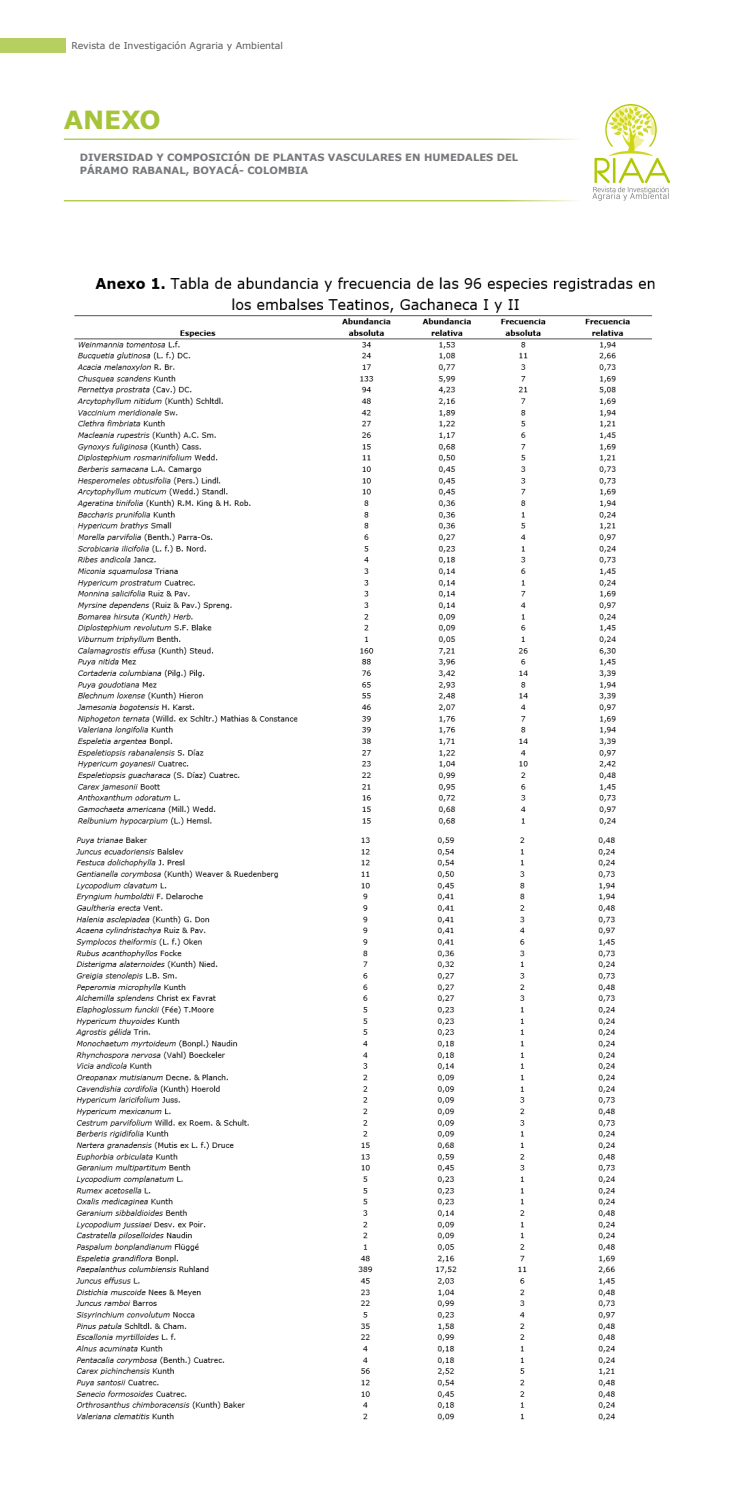
<style>
.page{position:relative;width:738px;height:1489px;background:#fff}
.page>*{position:absolute;margin:0;border:0;box-sizing:border-box;transform-origin:0 0}
.Titulo_TABLA_y_FIGUR{font:700 25px "Verdana";letter-spacing:-.01em;color:#a6c439}
.t1{font:700 10px/12.5px "Verdana";color:#76787b}
.t2{font:9.38px "Verdana";color:#57585a}
</style>
<div class="page">
<hr style="left:64px;top:139px;width:547px;height:1px;background:#a6c439">
<hr style="left:64px;top:200px;width:547px;height:1px;background:#a6c439">
<img style="left:592px;top:105px;width:76px;height:95px">
<div style="left:0;top:38px;width:65px;height:15px;background:#b7cf60"></div>
<img style="left:74px;top:277px;width:581px;height:548px">
<img style="left:75px;top:836px;width:540px;height:585px">
<p class="t2" style="left:71px;top:39px;width:213px">Revista de Investigación Agraria y Ambiental</p>
<p class="Titulo_TABLA_y_FIGUR" style="left:64px;top:102px;width:98px">ANEXO</p>
<p class="t1" style="left:80px;top:151px;width:439px">DIVERSIDAD Y COMPOSICIÓN DE PLANTAS VASCULARES EN HUMEDALES DEL<br>PÁRAMO RABANAL, BOYACÁ- COLOMBIA</p>
</div>
